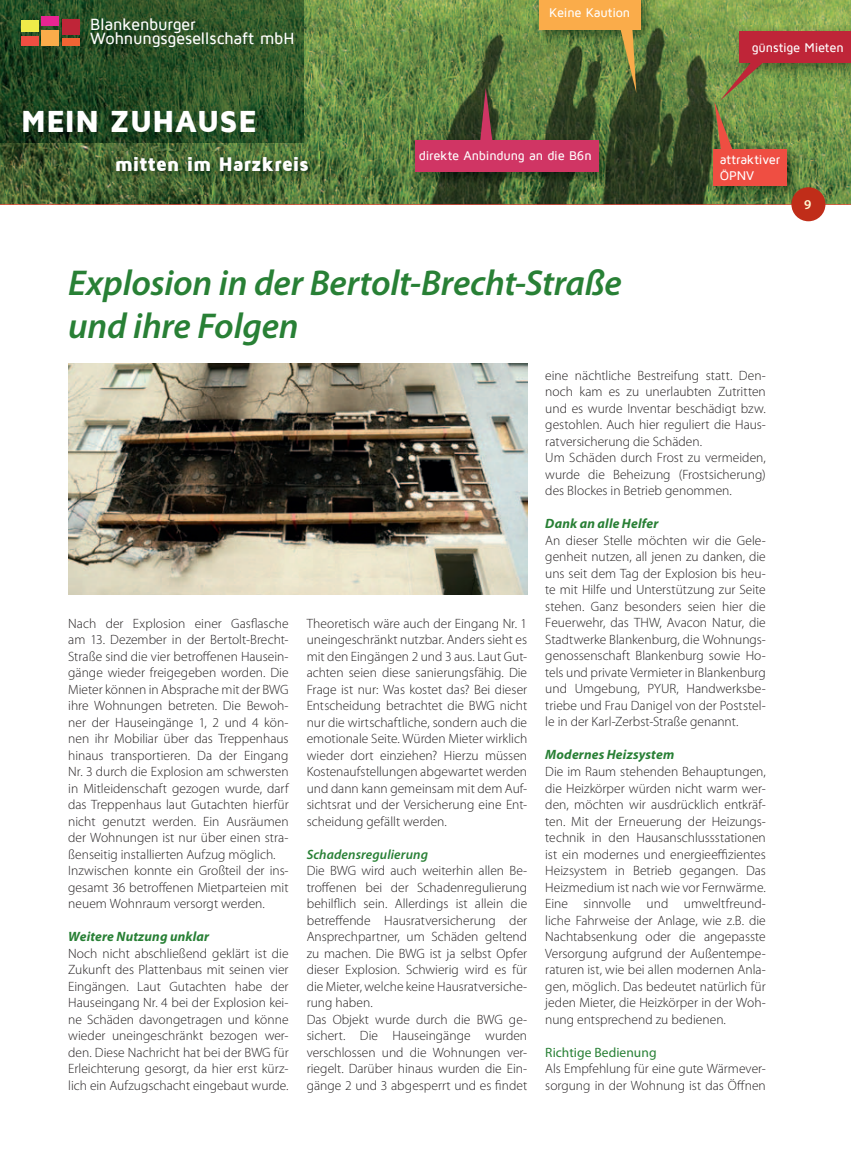
<style>
.page{position:relative;width:851px;height:1149px;background:#fff}
.page>*{position:absolute;margin:0;border:0;box-sizing:border-box;transform-origin:0 0}
.t1{font:italic 600 36px/43.2px "Myriad Pro";letter-spacing:-.005em;color:#288035}
.t2{font:900 31.35px "Maven Pro";letter-spacing:-.005em;color:#fff}
.t3{font:900 20.25px "Maven Pro";letter-spacing:-.01em;color:#fff}
.t4{font:500 16.8px/14.2px "Maven Pro";letter-spacing:-.015em;color:#fff}
.t5{font:300 13.5px/16.5px "Myriad Pro";color:#231f20}
.t6{font:italic 700 13.5px "Myriad Pro";letter-spacing:.015em;color:#288035}
.t7{font:italic 600 13.5px "Myriad Pro";letter-spacing:.005em;color:#288035}
.t8{font:13.5px "Myriad Pro";letter-spacing:.005em;color:#288035}
.t9{font:600 13.5px "Myriad Pro";color:#fffbd6}
.t10{font:500 13.05px/15.6px "Maven Pro";letter-spacing:-.015em;color:#fff}
</style>
<div class="page">
<img style="left:284px;top:0;width:566px;height:204px">
<img style="left:0;top:143px;width:284px;height:61px">
<img style="left:0;top:0;width:303px;height:143px">
<img style="left:111px;top:151px;width:208px;height:32px">
<img style="left:533px;top:0;width:121px;height:45px">
<div style="left:538px;top:0;width:102px;height:30px;background:#faac4a"></div>
<svg style="left:618px;top:30px;width:18px;height:63px"></svg>
<img style="left:708px;top:144px;width:93px;height:56px">
<div style="left:713px;top:149px;width:74px;height:37px;background:#ef4e42"></div>
<img style="left:734px;top:26px;width:116px;height:52px">
<div style="left:739px;top:31px;width:111px;height:32px;background:#bf2538"></div>
<svg style="left:714px;top:58px;width:54px;height:91px;background:#7d8647"></svg>
<img style="left:409px;top:135px;width:204px;height:52px">
<div style="left:415px;top:140px;width:183px;height:32px;background:#d03564"></div>
<svg style="left:479px;top:88px;width:14px;height:52px"></svg>
<div style="left:42px;top:17px;width:17px;height:9px;background:#e72592"></div>
<div style="left:62px;top:20px;width:17px;height:15px;background:#bf2538"></div>
<div style="left:21px;top:36px;width:17px;height:9px;background:#ef4e42"></div>
<div style="left:42px;top:30px;width:17px;height:15px;background:#faac4a"></div>
<div style="left:62px;top:38px;width:17px;height:7px;background:#f26434"></div>
<div style="left:21px;top:20px;width:17px;height:12px;background:#efeb49"></div>
<div style="left:791px;top:187px;width:34px;height:34px;background:#c02d19;border-radius:50%"></div>
<img style="left:68px;top:363px;width:459px;height:231px">
<p class="t4" style="left:90px;top:17px;width:206px">Blankenburger<br>Wohnungsgesellschaft mbH</p>
<h2 class="t2" style="left:21px;top:104px;width:237px">MEIN ZUHAUSE</h2>
<h3 class="t3" style="left:114px;top:153px;width:196px">mitten im Harzkreis</h3>
<p class="t10" style="left:549px;top:5px;width:83px">Keine Kaution</p>
<p class="t10" style="left:419px;top:148px;width:174px">direkte Anbindung an die B6n</p>
<h1 class="t1" style="left:68px;top:260px;width:555px">Explosion in der Bertolt-Brecht-Straße und ihre Folgen</h1>
<p class="t10" style="left:751px;top:39px;width:93px">günstige Mieten</p>
<p class="t10" style="left:719px;top:152px;width:62px">attraktiver<br>ÖPNV</p>
<p class="t9" style="left:804px;top:196px;width:9px">9</p>
<p class="t5" style="left:68px;top:614px;width:222px">Nach der Explosion einer Gasflasche am 13. Dezember in der Bertolt-Brecht-Straße sind die vier betroffenen Hausein&shy;gänge wieder freigegeben worden. Die Mieter können in Absprache mit der BWG ihre Wohnungen betreten. Die Bewoh&shy;ner der Hauseingänge 1, 2 und 4 kön&shy;nen ihr Mobiliar über das Treppenhaus hinaus transportieren. Da der Eingang Nr. 3 durch die Explosion am schwersten in Mitleidenschaft gezogen wurde, darf das Treppenhaus laut Gutachten hierfür nicht genutzt werden. Ein Ausräumen der Wohnungen ist nur über einen stra&shy;ßenseitig installierten Aufzug möglich.<br>Inzwischen konnte ein Großteil der ins&shy;gesamt 36 betroffenen Mietparteien mit neuem Wohnraum versorgt werden.</p>
<p class="t6" style="left:68px;top:927px;width:142px">Weitere Nutzung unklar</p>
<p class="t5" style="left:68px;top:944px;width:222px;text-align:justify">Noch nicht abschließend geklärt ist die Zukunft des Plattenbaus mit seinen vier Eingängen. Laut Gutachten habe der Hauseingang Nr. 4 bei der Explosion kei&shy;ne Schäden davongetragen und könne wieder uneingeschränkt bezogen wer&shy;den. Diese Nachricht hat bei der BWG für Erleichterung gesorgt, da hier erst kürz&shy;lich ein Aufzugschacht eingebaut wurde.</p>
<p class="t5" style="left:306px;top:614px;width:222px;text-align:justify">Theoretisch wäre auch der Eingang Nr. 1 uneingeschränkt nutzbar. Anders sieht es mit den Eingängen 2 und 3 aus. Laut Gut&shy;achten seien diese sanierungsfähig. Die Frage ist nur: Was kostet das? Bei dieser Entscheidung betrachtet die BWG nicht nur die wirtschaftliche, sondern auch die emotionale Seite. Würden Mieter wirklich wieder dort einziehen? Hierzu müssen Kostenaufstellungen abgewartet werden und dann kann gemeinsam mit dem Auf&shy;sichtsrat und der Versicherung eine Ent&shy;scheidung gefällt werden.</p>
<p class="t7" style="left:306px;top:845px;width:123px">Schadensregulierung</p>
<p class="t5" style="left:306px;top:862px;width:222px">Die BWG wird auch weiterhin allen Be&shy;troffenen bei der Schadenregulierung behilflich sein. Allerdings ist allein die betreffende Hausratversicherung der Ansprechpartner, um Schäden geltend zu machen. Die BWG ist ja selbst Opfer dieser Explosion. Schwierig wird es für die Mieter, welche keine Hausratversiche&shy;rung haben.<br>Das Objekt wurde durch die BWG ge&shy;sichert. Die Hauseingänge wurden verschlossen und die Wohnungen ver&shy;riegelt. Darüber hinaus wurden die Ein&shy;gänge 2 und 3 abgesperrt und es findet</p>
<p class="t5" style="left:545px;top:367px;width:222px">eine nächtliche Bestreifung statt. Den&shy;noch kam es zu unerlaubten Zutritten und es wurde Inventar beschädigt bzw. gestohlen. Auch hier reguliert die Haus&shy;ratversicherung die Schäden.<br>Um Schäden durch Frost zu vermeiden, wurde die Beheizung (Frostsicherung) des Blockes in Betrieb genommen.</p>
<p class="t6" style="left:545px;top:515px;width:115px">Dank an alle Helfer</p>
<p class="t5" style="left:545px;top:532px;width:222px;text-align:justify">An dieser Stelle möchten wir die Gele&shy;genheit nutzen, all jenen zu danken, die uns seit dem Tag der Explosion bis heu&shy;te mit Hilfe und Unterstützung zur Seite stehen. Ganz besonders seien hier die Feuerwehr, das THW, Avacon Natur, die Stadtwerke Blankenburg, die Wohnungs&shy;genossenschaft Blankenburg sowie Ho&shy;tels und private Vermieter in Blankenburg und Umgebung, PYUR, Handwerksbe&shy;triebe und Frau Danigel von der Poststel&shy;le in der Karl-Zerbst-Straße genannt.</p>
<p class="t6" style="left:545px;top:746px;width:130px">Modernes Heizsystem</p>
<p class="t5" style="left:545px;top:762px;width:222px;text-align:justify">Die im Raum stehenden Behauptungen, die Heizkörper würden nicht warm wer&shy;den, möchten wir ausdrücklich entkräf&shy;ten. Mit der Erneuerung der Heizungs&shy;technik in den Hausanschlussstationen ist ein modernes und energieeffizientes Heizsystem in Betrieb gegangen. Das Heizmedium ist nach wie vor Fernwärme.<br>Eine sinnvolle und umweltfreund&shy;liche Fahrweise der Anlage, wie z.B. die Nachtabsenkung oder die angepasste Versorgung aufgrund der Außentempe&shy;raturen ist, wie bei allen modernen Anla&shy;gen, möglich. Das bedeutet natürlich für jeden Mieter, die Heizkörper in der Woh&shy;nung entsprechend zu bedienen.</p>
<p class="t8" style="left:545px;top:1043px;width:113px">Richtige Bedienung</p>
<p class="t5" style="left:545px;top:1059px;width:222px">Als Empfehlung für eine gute Wärmever&shy;sorgung in der Wohnung ist das Öffnen</p>
</div>
